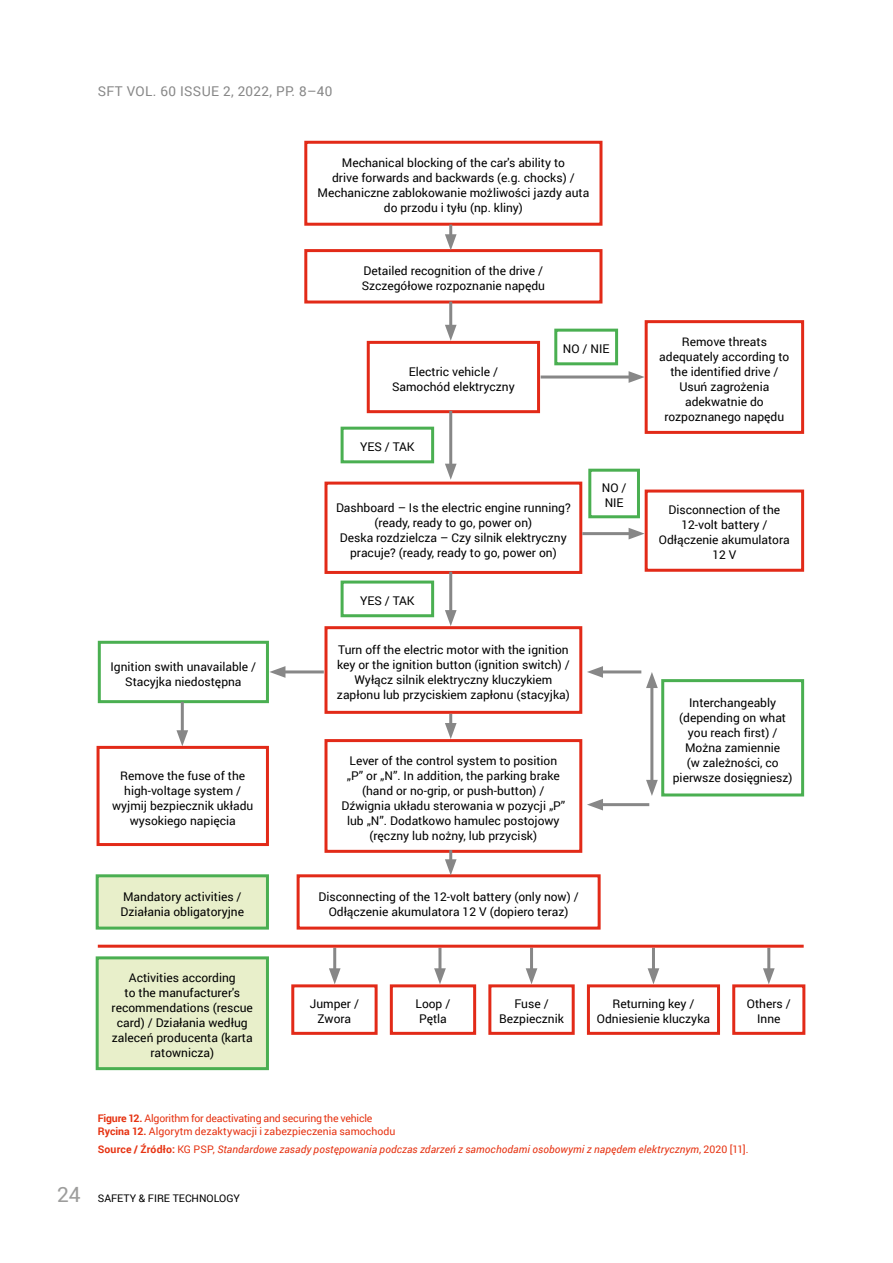
<style>
.page{position:relative;width:893px;height:1263px;background:#fff}
.page>*{position:absolute;margin:0;border:0;box-sizing:border-box;transform-origin:0 0}
.t1{font:13.5px "Roboto";letter-spacing:.025em;color:#878787}
.t2{font:12px/15px "Roboto";color:#000;text-align:center}
.t3{font:italic 10.5px "Roboto";letter-spacing:.01em;color:#e63312}
.t4{font:10.5px/13.5px "Roboto";letter-spacing:-.01em;color:#e63312}
.t5{font:10.5px "Roboto";color:#000}
.s1{font-weight:700}
.s2{font-weight:700;font-style:normal}
.s3{font-style:normal}
.s4{font-size:21px;color:#9d9d9c}
</style>
<div class="page">
<div style="left:304px;top:141px;width:298px;height:85px;border:3px solid #e22a18"></div>
<div style="left:304px;top:249px;width:298px;height:54px;border:3px solid #e22a18"></div>
<div style="left:367px;top:341px;width:173px;height:72px;border:3px solid #e22a18"></div>
<div style="left:291px;top:984px;width:87px;height:51px;border:3px solid #e22a18"></div>
<div style="left:390px;top:984px;width:86px;height:51px;border:3px solid #e22a18"></div>
<div style="left:488px;top:984px;width:87px;height:51px;border:3px solid #e22a18"></div>
<div style="left:587px;top:984px;width:133px;height:51px;border:3px solid #e22a18"></div>
<div style="left:732px;top:984px;width:73px;height:51px;border:3px solid #e22a18"></div>
<div style="left:97px;top:746px;width:172px;height:100px;border:3px solid #e22a18"></div>
<div style="left:97px;top:876px;width:170px;height:52px;background:#e8efca"></div>
<div style="left:96px;top:874px;width:173px;height:55px;border:3px solid #4aaf51"></div>
<div style="left:97px;top:958px;width:170px;height:111px;background:#e8efca"></div>
<div style="left:96px;top:956px;width:173px;height:114px;border:3px solid #4aaf51"></div>
<div style="left:324px;top:482px;width:258px;height:92px;border:3px solid #e22a18"></div>
<div style="left:324px;top:626px;width:258px;height:88px;border:3px solid #e22a18"></div>
<div style="left:98px;top:641px;width:171px;height:62px;border:3px solid #4aaf51"></div>
<div style="left:341px;top:427px;width:93px;height:36px;border:3px solid #4aaf51"></div>
<div style="left:341px;top:580px;width:93px;height:37px;border:3px solid #4aaf51"></div>
<div style="left:554px;top:329px;width:64px;height:36px;border:3px solid #4aaf51"></div>
<div style="left:588px;top:469px;width:52px;height:49px;border:3px solid #4aaf51"></div>
<div style="left:661px;top:679px;width:143px;height:117px;border:3px solid #4aaf51"></div>
<div style="left:324px;top:739px;width:258px;height:114px;border:3px solid #e22a18"></div>
<div style="left:297px;top:874px;width:304px;height:55px;border:3px solid #e22a18"></div>
<div style="left:645px;top:320px;width:159px;height:114px;border:3px solid #e22a18"></div>
<div style="left:645px;top:489px;width:159px;height:83px;border:3px solid #e22a18"></div>
<hr style="left:449px;top:225px;width:3px;height:15px;background:#878787">
<svg style="left:445px;top:234px;width:12px;height:16px"></svg>
<hr style="left:449px;top:302px;width:3px;height:28px;background:#878787">
<svg style="left:445px;top:325px;width:12px;height:16px"></svg>
<hr style="left:449px;top:572px;width:3px;height:44px;background:#878787">
<svg style="left:445px;top:610px;width:12px;height:16px"></svg>
<hr style="left:650px;top:682px;width:3px;height:103px;background:#878787">
<svg style="left:646px;top:672px;width:12px;height:16px"></svg>
<svg style="left:646px;top:780px;width:12px;height:16px"></svg>
<hr style="left:449px;top:714px;width:3px;height:15px;background:#878787">
<svg style="left:445px;top:723px;width:12px;height:16px"></svg>
<hr style="left:449px;top:850px;width:3px;height:15px;background:#878787">
<svg style="left:445px;top:859px;width:12px;height:16px"></svg>
<hr style="left:333px;top:948px;width:3px;height:26px;background:#878787">
<svg style="left:329px;top:968px;width:12px;height:16px"></svg>
<hr style="left:438px;top:948px;width:3px;height:26px;background:#878787">
<svg style="left:434px;top:968px;width:12px;height:16px"></svg>
<hr style="left:530px;top:948px;width:3px;height:26px;background:#878787">
<svg style="left:526px;top:968px;width:11px;height:16px"></svg>
<hr style="left:652px;top:948px;width:3px;height:26px;background:#878787">
<svg style="left:648px;top:968px;width:11px;height:16px"></svg>
<hr style="left:767px;top:948px;width:3px;height:26px;background:#878787">
<svg style="left:763px;top:968px;width:12px;height:16px"></svg>
<hr style="left:181px;top:702px;width:3px;height:34px;background:#878787">
<svg style="left:176px;top:730px;width:12px;height:16px"></svg>
<hr style="left:449px;top:411px;width:3px;height:58px;background:#878787">
<svg style="left:445px;top:464px;width:12px;height:16px"></svg>
<hr style="left:541px;top:375px;width:93px;height:3px;background:#878787">
<svg style="left:629px;top:371px;width:16px;height:12px"></svg>
<hr style="left:582px;top:532px;width:52px;height:3px;background:#878787">
<svg style="left:629px;top:528px;width:16px;height:11px"></svg>
<hr style="left:280px;top:670px;width:44px;height:3px;background:#878787">
<svg style="left:270px;top:666px;width:15px;height:12px"></svg>
<hr style="left:597px;top:670px;width:44px;height:3px;background:#878787">
<svg style="left:587px;top:666px;width:16px;height:12px"></svg>
<hr style="left:597px;top:803px;width:52px;height:3px;background:#878787">
<svg style="left:587px;top:799px;width:16px;height:11px"></svg>
<hr style="left:98px;top:945px;width:706px;height:3px;background:#e22a18">
<p class="t1" style="left:98px;top:82px;width:236px">SFT VOL. 60 ISSUE 2, 2022, PP. 8–40</p>
<p class="t2" style="left:318px;top:155px;width:273px">Mechanical blocking of the car's ability to<br>drive forwards and backwards (e.g. chocks) / Mechaniczne zablokowanie możliwości jazdy auta do przodu i tyłu (np. kliny)</p>
<p class="t2" style="left:111px;top:658px;width:147px">Ignition swith unavailable /<br>Stacyjka niedostępna</p>
<p class="t2" style="left:112px;top:767px;width:143px">Remove the fuse of the high-voltage system / wyjmij bezpiecznik układu wysokiego napięcia</p>
<p class="t2" style="left:121px;top:888px;width:125px;text-align:left">Mandatory activities /<br>Działania obligatoryjne</p>
<p class="t2" style="left:112px;top:970px;width:143px">Activities according<br>to the manufacturer's recommendations (rescue card) / Działania według zaleceń producenta (karta ratownicza)</p>
<p class="t2" style="left:362px;top:263px;width:185px;text-align:left">Detailed recognition of the drive /<br>Szczegółowe rozpoznanie napędu</p>
<p class="t2" style="left:392px;top:364px;width:124px">Electric vehicle /<br>Samochód elektryczny</p>
<p class="t2" style="left:360px;top:439px;width:56px">YES / TAK</p>
<p class="t2" style="left:563px;top:341px;width:48px">NO / NIE</p>
<p class="t2" style="left:336px;top:499px;width:236px">Dashboard – Is the electric engine running? (ready, ready to go, power on)<br>Deska rozdzielcza – Czy silnik elektryczny pracuje? (ready, ready to go, power on)</p>
<p class="t2" style="left:360px;top:593px;width:56px">YES / TAK</p>
<p class="t2" style="left:337px;top:641px;width:234px">Turn off the electric motor with the ignition key or the ignition button (ignition switch) / Wyłącz silnik elektryczny kluczykiem zapłonu lub przyciskiem zapłonu (stacyjka)</p>
<p class="t2" style="left:341px;top:752px;width:225px">Lever of the control system to position „P” or „N”. In addition, the parking brake (hand or no-grip, or push-button) / Dźwignia układu sterowania w pozycji „P” lub „N”. Dodatkowo hamulec postojowy (ręczny lub nożny, lub przycisk)</p>
<p class="t2" style="left:319px;top:888px;width:262px">Disconnecting of the 12-volt battery (only now) /<br>Odłączenie akumulatora 12 V (dopiero teraz)</p>
<p class="t2" style="left:602px;top:480px;width:26px;text-align:left">NO /<br>NIE</p>
<p class="t2" style="left:659px;top:334px;width:132px">Remove threats adequately according to the identified drive /<br>Usuń zagrożenia adekwatnie do rozpoznanego napędu</p>
<p class="t2" style="left:659px;top:502px;width:132px">Disconnection of the<br>12-volt battery /<br>Odłączenie akumulatora<br>12 V</p>
<p class="t2" style="left:673px;top:694px;width:121px">Interchangeably (depending on what you reach first) /<br>Można zamiennie<br>(w zależności, co pierwsze dosięgniesz)</p>
<p class="t2" style="left:310px;top:996px;width:51px">Jumper /<br>Zwora</p>
<p class="t2" style="left:416px;top:996px;width:36px;text-align:left">Loop /<br>Pętla</p>
<p class="t2" style="left:499px;top:996px;width:66px">Fuse /<br>Bezpiecznik</p>
<p class="t2" style="left:597px;top:996px;width:115px">Returning key /<br>Odniesienie kluczyka</p>
<p class="t2" style="left:747px;top:996px;width:45px">Others /<br>Inne</p>
<p class="t4" style="left:98px;top:1111px;width:299px"><span class="s1">Figure 12.</span> Algorithm for deactivating and securing the vehicle<br><span class="s1">Rycina 12.</span> Algorytm dezaktywacji i zabezpieczenia samochodu</p>
<p class="t3" style="left:98px;top:1142px;width:652px"><span class="s2">Source / Źródło:</span> <span class="s3">KG PSP,</span> Standardowe zasady postępowania podczas zdarzeń z samochodami osobowymi z napędem elektrycznym<span class="s3">, 2020 [11].</span></p>
<p class="t5" style="left:57px;top:1190px;width:184px"><span class="s4">24</span> SAFETY &amp; FIRE TECHNOLOGY</p>
</div>
